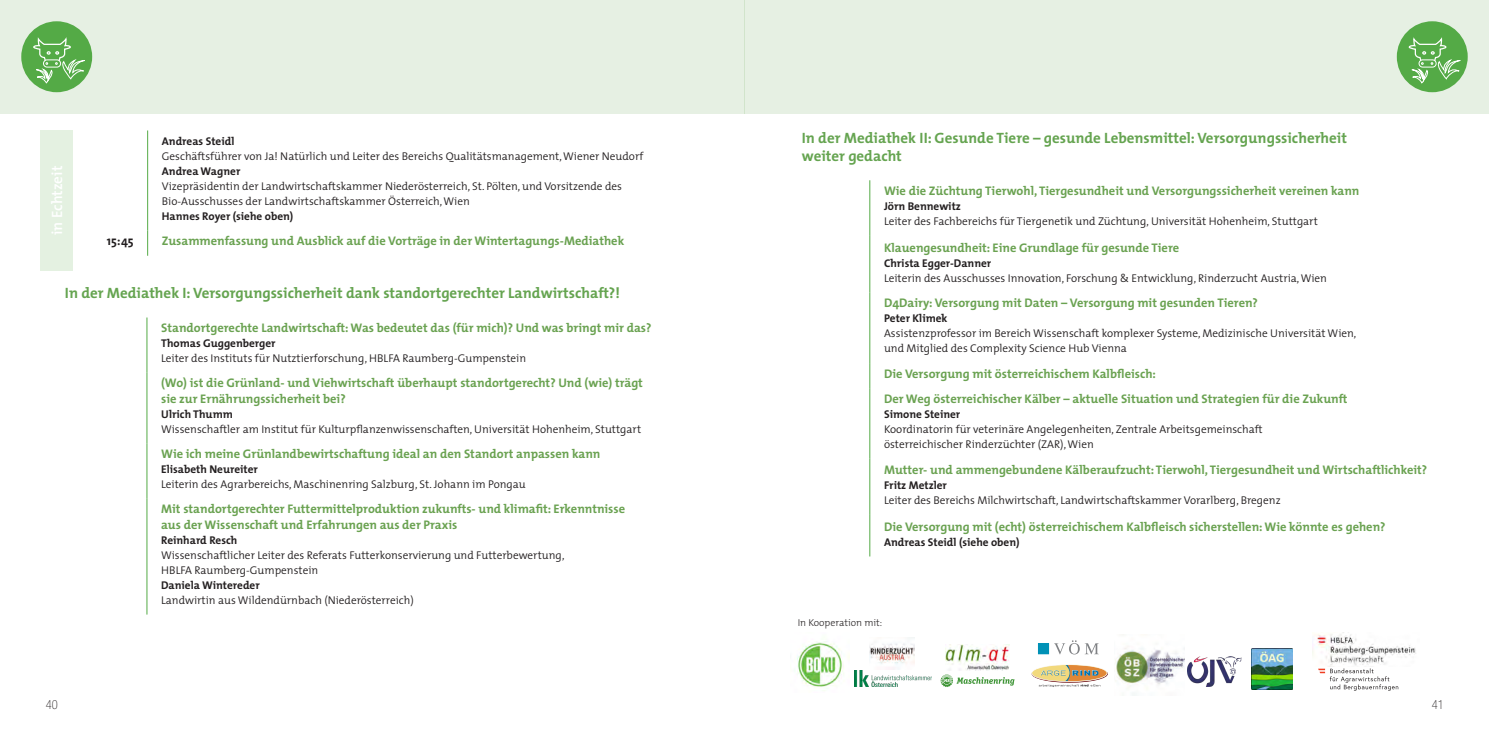
<style>
.page{position:relative;width:1489px;height:745px;background:#fff}
.page>*{position:absolute;margin:0;border:0;box-sizing:border-box;transform-origin:0 0}
.t1{font:700 15px "The Mix";color:#65a450}
.t2{font:600 15px "The Mix";color:#fff}
.t3{font:700 12.5px "The Mix";color:#6aa251}
.t4{font:700 12.5px "The Mix";color:#231f20}
.t5{font:100 condensed 12.5px "Helvetica Neue LT Std";color:#231f20}
.t6{font:300 11.25px/15px "The Mix";color:#231f20}
.t7{font:700 11.25px "The Mix";color:#231f20}
.t8{font:300 10px "The Mix";color:#231f20}
</style>
<div class="page">
<div style="left:0;top:0;width:744px;height:114px;background:#e6f0e3"></div>
<div style="left:744px;top:0;width:744px;height:114px;background:#e6f0e3"></div>
<hr style="left:147px;top:317px;width:1px;height:55px;background:#54aa46">
<hr style="left:147px;top:372px;width:1px;height:71px;background:#54aa46">
<hr style="left:147px;top:443px;width:1px;height:55px;background:#54aa46">
<hr style="left:147px;top:498px;width:1px;height:116px;background:#54aa46">
<img style="left:797px;top:641px;width:52px;height:50px">
<img style="left:1312px;top:632px;width:104px;height:34px">
<img style="left:945px;top:644px;width:64px;height:26px">
<svg style="left:940px;top:674px;width:74px;height:12px"></svg>
<img style="left:1187px;top:656px;width:53px;height:30px">
<img style="left:1251px;top:648px;width:41px;height:41px">
<div style="left:1038px;top:643px;width:10px;height:10px;background:#0091b6"></div>
<svg style="left:1054px;top:640px;width:44px;height:14px"></svg>
<svg style="left:1031px;top:664px;width:76px;height:22px"></svg>
<img style="left:854px;top:670px;width:77px;height:16px">
<img style="left:1115px;top:646px;width:69px;height:48px">
<hr style="left:869px;top:180px;width:1px;height:56px;background:#54aa46">
<hr style="left:869px;top:236px;width:1px;height:56px;background:#54aa46">
<hr style="left:869px;top:292px;width:1px;height:71px;background:#54aa46">
<svg style="left:869px;top:363px;width:1px;height:25px"></svg>
<hr style="left:869px;top:388px;width:1px;height:70px;background:#54aa46">
<hr style="left:869px;top:458px;width:1px;height:56px;background:#54aa46">
<hr style="left:869px;top:514px;width:1px;height:42px;background:#54aa46">
<div style="left:1396px;top:21px;width:71px;height:71px;background:#54aa46;border-radius:50%"></div>
<svg style="left:1405px;top:35px;width:61px;height:48px"></svg>
<div style="left:21px;top:21px;width:71px;height:71px;background:#54aa46;border-radius:50%"></div>
<svg style="left:30px;top:35px;width:61px;height:48px"></svg>
<svg style="left:1318px;top:668px;width:80px;height:22px"></svg>
<hr style="left:147px;top:130px;width:1px;height:100px;background:#54aa46">
<svg style="left:147px;top:230px;width:1px;height:25px"></svg>
<div style="left:40px;top:130px;width:33px;height:140px;background:#e4f1e1"></div>
<img style="left:869px;top:637px;width:45px;height:32px">
<h1 class="t2" style="left:45px;top:235px;width:70px;rotate:-90deg">in Echtzeit</h1>
<p class="t7" style="left:162px;top:134px;width:74px">Andreas Steidl</p>
<p class="t6" style="left:162px;top:148px;width:483px">Geschäftsführer von Ja! Natürlich und Leiter des Bereichs Qualitätsmanagement, Wiener Neudorf</p>
<p class="t7" style="left:162px;top:164px;width:80px">Andrea Wagner</p>
<p class="t6" style="left:162px;top:178px;width:461px">Vizepräsidentin der Landwirtschaftskammer Niederösterreich, St. Pölten, und Vorsitzende des</p>
<p class="t6" style="left:162px;top:193px;width:309px">Bio-Ausschusses der Landwirtschaftskammer Österreich, Wien</p>
<p class="t7" style="left:162px;top:209px;width:133px">Hannes Royer (siehe oben)</p>
<p class="t4" style="left:107px;top:233px;width:28px">15:45</p>
<p class="t3" style="left:162px;top:233px;width:464px">Zusammenfassung und Ausblick auf die Vorträge in der Wintertagungs-Mediathek</p>
<p class="t1" style="left:65px;top:283px;width:556px">In der Mediathek I: Versorgungssicherheit dank standortgerechter Landwirtschaft?!</p>
<p class="t3" style="left:161px;top:319px;width:492px">Standortgerechte Landwirtschaft: Was bedeutet das (für mich)? Und was bringt mir das?</p>
<p class="t7" style="left:161px;top:336px;width:116px">Thomas Guggenberger</p>
<p class="t6" style="left:161px;top:350px;width:366px">Leiter des Instituts für Nutztierforschung, HBLFA Raumberg-Gumpenstein</p>
<p class="t3" style="left:161px;top:374px;width:483px">(Wo) ist die Grünland- und Viehwirtschaft überhaupt standortgerecht? Und (wie) trägt</p>
<p class="t3" style="left:161px;top:390px;width:186px">sie zur Ernährungssicherheit bei?</p>
<p class="t7" style="left:161px;top:406px;width:73px">Ulrich Thumm</p>
<p class="t6" style="left:161px;top:421px;width:481px">Wissenschaftler am Institut für Kulturpflanzenwissenschaften, Universität Hohenheim, Stuttgart</p>
<p class="t3" style="left:161px;top:445px;width:441px">Wie ich meine Grünlandbewirtschaftung ideal an den Standort anpassen kann</p>
<p class="t7" style="left:161px;top:461px;width:98px">Elisabeth Neureiter</p>
<p class="t6" style="left:161px;top:476px;width:366px">Leiterin des Agrarbereichs, Maschinenring Salzburg, St. Johann im Pongau</p>
<p class="t3" style="left:161px;top:500px;width:465px">Mit standortgerechter Futtermittelproduktion zukunfts- und klimafit: Erkenntnisse</p>
<p class="t3" style="left:161px;top:516px;width:298px">aus der Wissenschaft und Erfahrungen aus der Praxis</p>
<p class="t7" style="left:161px;top:532px;width:78px">Reinhard Resch</p>
<p class="t6" style="left:161px;top:547px;width:405px">Wissenschaftlicher Leiter des Referats Futterkonservierung und Futterbewertung,</p>
<p class="t6" style="left:161px;top:562px;width:159px">HBLFA Raumberg-Gumpenstein</p>
<p class="t7" style="left:161px;top:577px;width:100px">Daniela Wintereder</p>
<p class="t6" style="left:161px;top:592px;width:254px">Landwirtin aus Wildendürnbach (Niederösterreich)</p>
<p class="t1" style="left:801px;top:128px;width:546px">In der Mediathek II: Gesunde Tiere – gesunde Lebensmittel: Versorgungssicherheit</p>
<p class="t1" style="left:801px;top:146px;width:101px">weiter gedacht</p>
<p class="t3" style="left:884px;top:183px;width:477px">Wie die Züchtung Tierwohl, Tiergesundheit und Versorgungssicherheit vereinen kann</p>
<p class="t7" style="left:884px;top:199px;width:78px">Jörn Bennewitz</p>
<p class="t6" style="left:884px;top:213px;width:435px">Leiter des Fachbereichs für Tiergenetik und Züchtung, Universität Hohenheim, Stuttgart</p>
<p class="t3" style="left:884px;top:239px;width:297px">Klauengesundheit: Eine Grundlage für gesunde Tiere</p>
<p class="t7" style="left:884px;top:255px;width:109px">Christa Egger-Danner</p>
<p class="t6" style="left:884px;top:270px;width:444px">Leiterin des Ausschusses Innovation, Forschung &amp; Entwicklung, Rinderzucht Austria, Wien</p>
<p class="t3" style="left:884px;top:295px;width:375px">D4Dairy: Versorgung mit Daten – Versorgung mit gesunden Tieren?</p>
<p class="t7" style="left:884px;top:311px;width:65px">Peter Klimek</p>
<p class="t6" style="left:884px;top:325px;width:474px">Assistenzprofessor im Bereich Wissenschaft komplexer Systeme, Medizinische Universität Wien, und Mitglied des Complexity Science Hub Vienna</p>
<p class="t3" style="left:884px;top:365px;width:273px">Die Versorgung mit österreichischem Kalbfleisch:</p>
<p class="t3" style="left:884px;top:390px;width:465px">Der Weg österreichischer Kälber – aktuelle Situation und Strategien für die Zukunft</p>
<p class="t7" style="left:884px;top:406px;width:78px">Simone Steiner</p>
<p class="t6" style="left:884px;top:420px;width:380px">Koordinatorin für veterinäre Angelegenheiten, Zentrale Arbeitsgemeinschaft</p>
<p class="t6" style="left:884px;top:435px;width:211px">österreichischer Rinderzüchter (ZAR), Wien</p>
<p class="t3" style="left:884px;top:461px;width:545px">Mutter- und ammengebundene Kälberaufzucht: Tierwohl, Tiergesundheit und Wirtschaftlichkeit?</p>
<p class="t7" style="left:884px;top:478px;width:64px">Fritz Metzler</p>
<p class="t6" style="left:884px;top:492px;width:398px">Leiter des Bereichs Milchwirtschaft, Landwirtschaftskammer Vorarlberg, Bregenz</p>
<p class="t3" style="left:884px;top:518px;width:503px">Die Versorgung mit (echt) österreichischem Kalbfleisch sicherstellen: Wie könnte es gehen?</p>
<p class="t7" style="left:884px;top:534px;width:137px">Andreas Steidl (siehe oben)</p>
<p class="t8" style="left:797px;top:614px;width:86px">In Kooperation mit:</p>
<p class="t5" style="left:46px;top:697px;width:14px">40</p>
<p class="t5" style="left:1431px;top:696px;width:13px">41</p>
</div>
